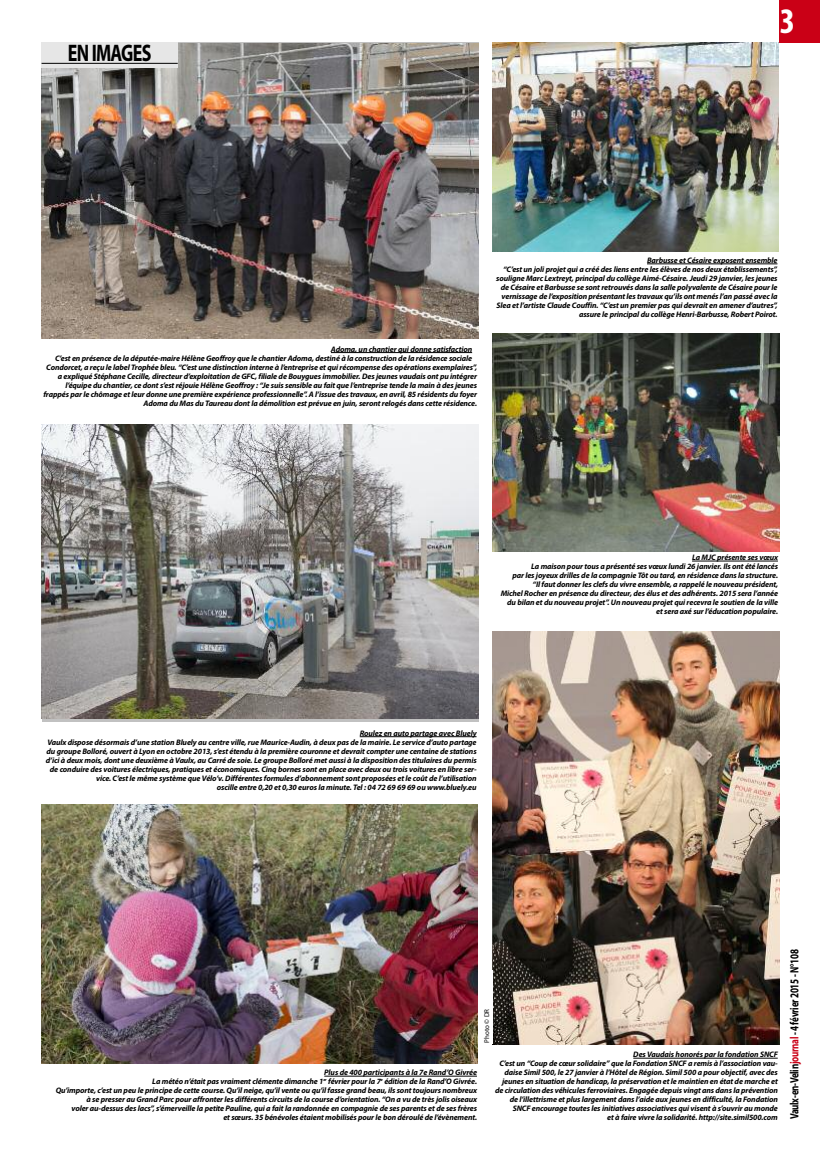
<style>
.page{position:relative;width:820px;height:1163px;background:#fff}
.page>*{position:absolute;margin:0;border:0;box-sizing:border-box;transform-origin:0 0}
.t1{font:700 condensed 36px "Myriad Pro";color:#fff}
.t2{font:700 24px "Myriad Pro";letter-spacing:-.04em;color:#000;scale:.75 1}
.t3{font:700 12px "Myriad Pro";letter-spacing:-.03em;color:#000;scale:.75 1}
.t4{font:italic 700 8px/9px "Myriad Pro";letter-spacing:-.015em;color:#000;text-align:right}
.t5{font:7px "Myriad Pro";color:#000}
.s1{color:#ca0016}
</style>
<div class="page">
<div style="left:778px;top:0;width:41px;height:43px;background:#ca0016"></div>
<img style="left:42px;top:44px;width:436px;height:294px">
<img style="left:492px;top:631px;width:287px;height:413px">
<hr style="left:633px;top:1057px;width:144px;height:1px;background:#000">
<img style="left:42px;top:424px;width:436px;height:294px">
<div style="left:42px;top:42px;width:136px;height:25px;background:#e6e6e6"></div>
<hr style="left:42px;top:63px;width:136px;height:1px;background:#000">
<hr style="left:331px;top:352px;width:141px;height:1px;background:#000">
<hr style="left:646px;top:263px;width:131px;height:1px;background:#000">
<hr style="left:324px;top:1075px;width:153px;height:1px;background:#000">
<img style="left:492px;top:43px;width:286px;height:209px">
<hr style="left:359px;top:736px;width:117px;height:1px;background:#000">
<img style="left:492px;top:333px;width:287px;height:218px">
<hr style="left:691px;top:560px;width:86px;height:1px;background:#000">
<img style="left:41px;top:804px;width:436px;height:259px">
<h2 class="t2" style="left:68px;top:44px;width:113px">EN IMAGES</h2>
<h1 class="t1" style="left:779px;top:8px;width:17px">3</h1>
<p class="t4" style="left:331px;top:345px;width:143px">Adoma, un chantier qui donne satisfaction</p>
<p class="t4" style="left:55px;top:354px;width:418px">C’est en présence de la députée-maire Hélène Geoffroy que le chantier Adoma, destiné à la construction de la résidence sociale</p>
<p class="t4" style="left:46px;top:363px;width:432px">Condorcet, a reçu le label Trophée bleu. “C’est une distinction interne à l’entreprise et qui récompense des opérations exemplaires”,</p>
<p class="t4" style="left:58px;top:372px;width:420px">a expliqué Stéphane Cecille, directeur d’exploitation de GFC, filiale de Bouygues immobilier. Des jeunes vaudais ont pu intégrer</p>
<p class="t4" style="left:65px;top:381px;width:413px">l’équipe du chantier, ce dont s’est réjouie Hélène Geoffroy : “Je suis sensible au fait que l’entreprise tende la main à des jeunes</p>
<p class="t4" style="left:43px;top:390px;width:435px">frappés par le chômage et leur donne une première expérience professionnelle”. A l’issue des travaux, en avril, 85 résidents du foyer</p>
<p class="t4" style="left:144px;top:399px;width:335px">Adoma du Mas du Taureau dont la démolition est prévue en juin, seront relogés dans cette résidence.</p>
<p class="t4" style="left:496px;top:256px;width:283px">Barbusse et Césaire exposent ensemble<br>“C’est un joli projet qui a créé des liens entre les élèves de nos deux établissements”, souligne Marc Lextreyt, principal du collège Aimé-Césaire. Jeudi 29 janvier, les jeunes de Césaire et Barbusse se sont retrouvés dans la salle polyvalente de Césaire pour le vernissage de l’exposition présentant les travaux qu’ils ont menés l’an passé avec la Slea et l’artiste Claude Couffin. “C’est un premier pas qui devrait en amener d’autres”, assure le principal du collège Henri-Barbusse, Robert Poirot.</p>
<p class="t4" style="left:500px;top:553px;width:279px">La MJC présente ses vœux<br>La maison pour tous a présenté ses vœux lundi 26 janvier. Ils ont été lancés<br>par les joyeux drilles de la compagnie Tôt ou tard, en résidence dans la structure.<br>“Il faut donner les clefs du vivre ensemble, a rappelé le nouveau président,<br>Michel Rocher en présence du directeur, des élus et des adhérents. 2015 sera l’année du bilan et du nouveau projet”. Un nouveau projet qui recevra le soutien de la ville et sera axé sur l’éducation populaire.</p>
<p class="t4" style="left:46px;top:729px;width:432px">Roulez en auto partage avec Bluely<br>Vaulx dispose désormais d’une station Bluely au centre ville, rue Maurice-Audin, à deux pas de la mairie. Le service d’auto partage du groupe Bolloré, ouvert à Lyon en octobre 2013, s’est étendu à la première couronne et devrait compter une centaine de stations d’ici à deux mois, dont une deuxième à Vaulx, au Carré de soie. Le groupe Bolloré met aussi à la disposition des titulaires du permis de conduire des voitures électriques, pratiques et économiques. Cinq bornes sont en place avec deux ou trois voitures en libre ser&shy;vice. C’est le même système que Vélo’v. Différentes formules d’abonnement sont proposées et le coût de l’utilisation<br>oscille entre 0,20 et 0,30 euros la minute. Tel : 04 72 69 69 69 ou www.bluely.eu</p>
<p class="t5" style="left:484px;top:1042px;width:35px;rotate:-90deg">Photo © DR</p>
<p class="t4" style="left:56px;top:1068px;width:423px">Plus de 400 participants à la 7e Rand’O Givrée<br>La météo n’était pas vraiment clémente dimanche 1<sup>er</sup> février pour la 7<sup>e</sup> édition de la Rand’O Givrée.<br>Qu’importe, c’est un peu le principe de cette course. Qu’il neige, qu’il vente ou qu’il fasse grand beau, ils sont toujours nombreux à se presser au Grand Parc pour affronter les différents circuits de la course d’orientation. “On a vu de très jolis oiseaux<br>voler au-dessus des lacs”, s’émerveille la petite Pauline, qui a fait la randonnée en compagnie de ses parents et de ses frères<br>et sœurs. 35 bénévoles étaient mobilisés pour le bon déroulé de l’évènement.</p>
<p class="t4" style="left:495px;top:1050px;width:284px">Des Vaudais honorés par la fondation SNCF<br>C’est un “Coup de cœur solidaire” que la Fondation SNCF a remis à l’association vau&shy;daise Simil 500, le 27 janvier à l’Hôtel de Région. Simil 500 a pour objectif, avec des jeunes en situation de handicap, la préservation et le maintien en état de marche et de circulation des véhicules ferroviaires. Engagée depuis vingt ans dans la prévention de l’illettrisme et plus largement dans l’aide aux jeunes en difficulté, la Fondation SNCF encourage toutes les initiatives associatives qui visent à s’ouvrir au monde<br>et à faire vivre la solidarité. http://site.simil500.com</p>
<h3 class="t3" style="left:789px;top:1119px;width:228px;rotate:-90deg">Vaulx-en-Velin<span class="s1">journal</span> - 4 février 2015 - N°108</h3>
</div>
